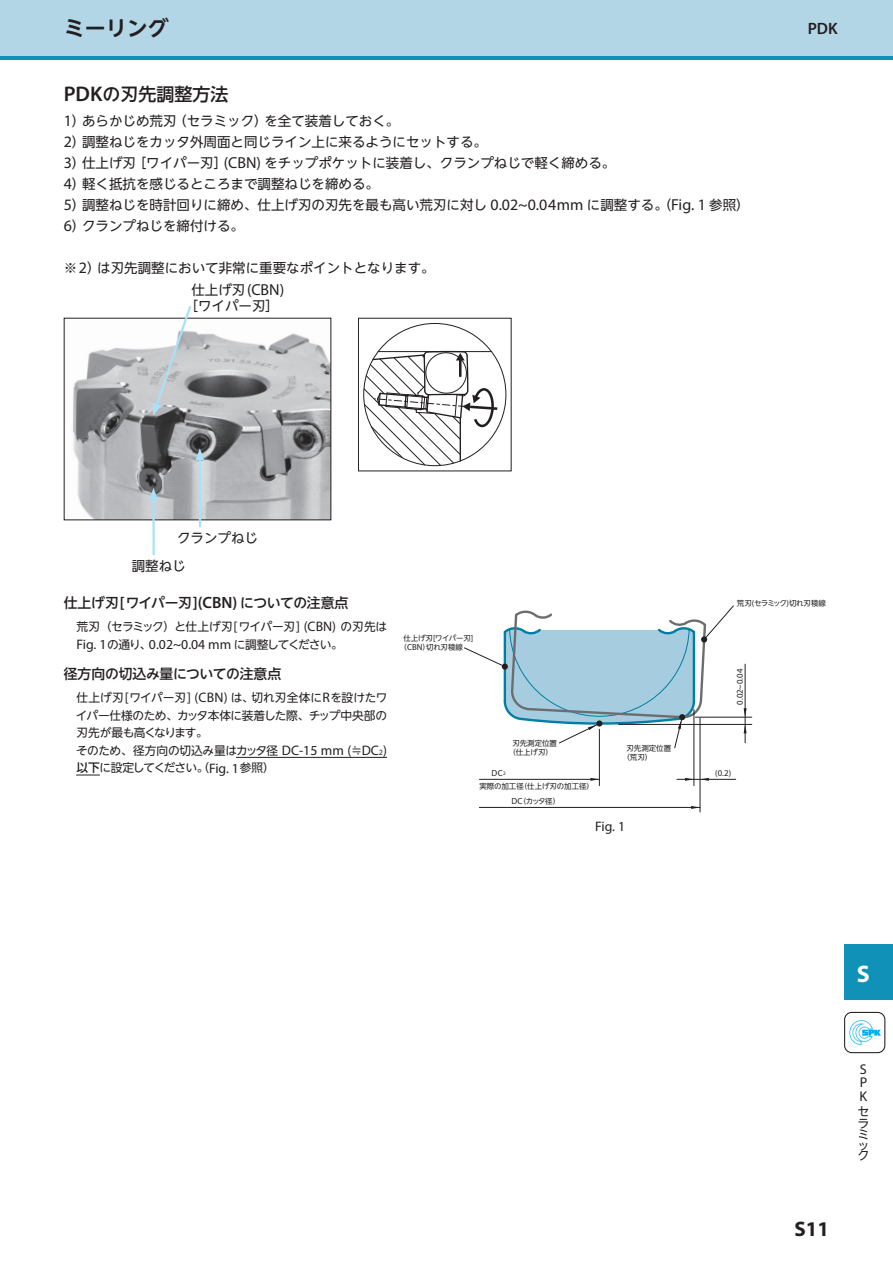
<style>
.page{position:relative;width:893px;height:1263px;background:#fff}
.page>*{position:absolute;margin:0;border:0;box-sizing:border-box;transform-origin:0 0}
.t1{font:700 24px "Myriad Pro";color:#fff}
.t2{font:700 21px "UD Shin Go NT Pro De";color:#231f20}
.t3{font:700 21px "Myriad Pro";color:#231f20}
.t4{font:500 18px "UD Shin Go NT Pro";color:#231f20}
.t5{font:600 16.5px "Myriad Pro";color:#231f20}
.t6{font:15.9px "Myriad Pro";color:#231f20}
.t7{font:14.1px "Myriad Pro";color:#231f20}
.t8{font:500 13.8px "UD Shin Go NT Pro";letter-spacing:-.02em;color:#231f20}
.t9{font:13.8px "Myriad Pro";color:#231f20}
.t10{font:13.5px/21px "UD Shin Go NT Pro";color:#231f20}
.t11{font:12px "UD Shin Go NT Pro";color:#231f20}
.t12{font:11.7px/17.5px "UD Shin Go NT Pro";letter-spacing:-.035em;color:#231f20}
.t13{font:11.7px "UD Shin Go NT Pro";letter-spacing:-.01em;color:#231f20}
.t14{font:8.85px "Myriad Pro";letter-spacing:.01em;color:#231f20}
.t15{font:7.5px/9px "UD Shin Go NT Pro";color:#231f20;text-align:center}
.t16{font:7.5px/9px "UD Shin Go NT Pro";letter-spacing:-.02em;color:#231f20}
.s1{font-family:"Myriad Pro";font-weight:600;font-size:21.3px}
.s2{font-family:"Myriad Pro";font-size:15.9px}
.s3{font-family:"UD Shin Go NT Pro";font-size:13.5px}
.s4{font-family:"Myriad Pro";font-weight:600;font-size:16.35px}
.s5{font-family:"Myriad Pro";font-size:13.8px}
.s6{font-family:"UD Shin Go NT Pro";font-size:11.7px}
.s7{font-family:"Myriad Pro";font-size:8.1px}
.s8{font-weight:500}
.s9{font-family:"Myriad Pro";font-size:8.85px}
.s10{font-size:5.1px}
</style>
<div class="page">
<div style="left:0;top:0;width:893px;height:60px;background:linear-gradient(to right,#1092b8,#1092b8)"></div>
<div style="left:0;top:0;width:893px;height:55px;background:#b3d6e7"></div>
<div style="left:844px;top:944px;width:49px;height:55px;background:#1092b8"></div>
<div style="left:844px;top:1012px;width:41px;height:41px;border:1px solid #231f20;border-radius:7px"></div>
<img style="left:849px;top:1021px;width:31px;height:24px">
<img style="left:73px;top:331px;width:256px;height:187px">
<hr style="left:152px;top:497px;width:3px;height:58px;background:#aae0f9">
<svg style="left:149px;top:488px;width:9px;height:13px"></svg>
<svg style="left:363px;top:350px;width:137px;height:116px"></svg>
<div style="left:358px;top:318px;width:154px;height:153px;border:1px solid #231f20"></div>
<hr style="left:199px;top:457px;width:2px;height:70px;background:#aae0f9">
<svg style="left:195px;top:448px;width:10px;height:14px"></svg>
<svg style="left:153px;top:306px;width:40px;height:110px"></svg>
<hr style="left:695px;top:717px;width:57px;height:1px;background:#231f20">
<hr style="left:745px;top:664px;width:1px;height:79px;background:#231f20">
<svg style="left:744px;top:725px;width:3px;height:8px"></svg>
<svg style="left:744px;top:708px;width:3px;height:9px"></svg>
<hr style="left:599px;top:729px;width:1px;height:56px;background:#231f20">
<hr style="left:479px;top:779px;width:120px;height:1px;background:#231f20">
<svg style="left:590px;top:778px;width:9px;height:3px"></svg>
<hr style="left:700px;top:718px;width:1px;height:94px;background:#231f20">
<hr style="left:694px;top:710px;width:1px;height:75px;background:#231f20">
<hr style="left:677px;top:779px;width:59px;height:1px;background:#231f20">
<svg style="left:685px;top:778px;width:9px;height:3px"></svg>
<svg style="left:700px;top:778px;width:9px;height:3px"></svg>
<hr style="left:479px;top:807px;width:221px;height:1px;background:#231f20">
<svg style="left:691px;top:806px;width:9px;height:3px"></svg>
<svg style="left:464px;top:605px;width:270px;height:143px"></svg>
<hr style="left:619px;top:724px;width:133px;height:1px;background:#231f20">
<hr style="left:236px;top:757px;width:151px;height:1px;background:#231f20">
<svg style="left:76px;top:775px;width:24px;height:1px"></svg>
<h2 class="t2" style="left:64px;top:11px;width:106px">ミーリング</h2>
<p class="t5" style="left:808px;top:18px;width:32px">PDK</p>
<h3 class="t4" style="left:64px;top:79px;width:166px"><span class="s1">PDK</span>の刃先調整方法</h3>
<p class="t10" style="left:64px;top:110px;width:687px"><span class="s2">1</span>）あらかじめ荒刃（セラミック）を全て装着しておく。<br><span class="s2">2</span>）調整ねじをカッタ外周面と同じライン上に来るようにセットする。<br><span class="s2">3</span>）仕上げ刃［ワイパー刃］<span class="s2">(CBN)</span> をチップポケットに装着し、クランプねじで軽く締める。<br><span class="s2">4</span>）軽く抵抗を感じるところまで調整ねじを締める。<br><span class="s2">5</span>）調整ねじを時計回りに締め、仕上げ刃の刃先を最も高い荒刃に対し <span class="s2">0.02~0.04mm</span> に調整する。（<span class="s2">Fig. 1</span> 参照）<span class="s2">6</span>）クランプねじを締付ける。</p>
<p class="t10" style="left:64px;top:257px;width:372px">※<span class="s2">2</span>）は刃先調整において非常に重要なポイントとなります。</p>
<p class="t6" style="left:191px;top:280px;width:94px"><span class="s3">仕上げ刃</span>(CBN)</p>
<p class="t10" style="left:185px;top:295px;width:96px">［ワイパー刃］</p>
<p class="t10" style="left:132px;top:524px;width:128px;line-height:27.6px;text-indent:45px">クランプねじ調整ねじ</p>
<p class="t8" style="left:64px;top:591px;width:286px">仕上げ刃<span class="s4">[</span>ワイパー刃<span class="s4">](CBN)</span> についての注意点</p>
<p class="t13" style="left:77px;top:617px;width:312px">荒刃（セラミック）と仕上げ刃<span class="s5">[</span>ワイパー刃<span class="s5">] (CBN)</span> の刃先は</p>
<p class="t9" style="left:77px;top:636px;width:268px">Fig. 1<span class="s6">の通り、</span>0.02~0.04 mm <span class="s6">に調整してください。</span></p>
<p class="t8" style="left:64px;top:662px;width:219px">径方向の切込み量についての注意点</p>
<p class="t12" style="left:76px;top:689px;width:313px">仕上げ刃<span class="s5">[</span>ワイパー刃<span class="s5">] (CBN)</span> は、切れ刃全体に<span class="s5">R</span>を設けたワイパー仕様のため、カッタ本体に装着した際、チップ中央部の刃先が最も高くなります。<br>そのため、径方向の切込み量はカッタ径 <span class="s5">DC-15 mm (</span>≒<span class="s5">DC</span><span class="s7">2</span><span class="s5">)</span><span class="s8">以下</span>に設定してください。（<span class="s5">Fig. 1</span>参照）</p>
<p class="t16" style="left:400px;top:633px;width:75px;text-indent:4px">仕上げ刃<span class="s9">[</span>ワイパー刃<span class="s9">]</span>（<span class="s9">CBN</span>）切れ刃稜線</p>
<p class="t16" style="left:737px;top:598px;width:90px">荒刃<span class="s9">(</span>セラミック<span class="s9">)</span>切れ刃稜線</p>
<p class="t14" style="left:734px;top:705px;width:38px;rotate:-90deg">0.02~0.04</p>
<p class="t15" style="left:508px;top:738px;width:50px">刃先測定位置（仕上げ刃）</p>
<p class="t15" style="left:622px;top:744px;width:50px;text-align:left;text-indent:4px">刃先測定位置（荒刃）</p>
<p class="t15" style="left:479px;top:778px;width:116px;line-height:14.9px">実際の加工径（仕上げ刃の加工径）<br><span class="s9">DC</span>（カッタ径）</p>
<p class="t14" style="left:492px;top:768px;width:15px">DC<span class="s10">2</span></p>
<p class="t14" style="left:715px;top:768px;width:17px">(0.2)</p>
<p class="t9" style="left:595px;top:818px;width:31px">Fig. 1</p>
<p class="t14" style="left:596px;top:820px;width:21px">Fig. 1</p>
<h1 class="t1" style="left:857px;top:958px;width:14px">S</h1>
<h2 class="t3" style="left:794px;top:1215px;width:36px">S11</h2>
<p class="t7" style="left:860px;top:1061px;width:8px">S</p>
<p class="t7" style="left:860px;top:1074px;width:9px">P</p>
<p class="t7" style="left:860px;top:1087px;width:9px">K</p>
<p class="t11" style="left:857px;top:1101px;width:13px">セ</p>
<p class="t11" style="left:857px;top:1113px;width:13px">ラ</p>
<p class="t11" style="left:857px;top:1125px;width:13px">ミ</p>
<p class="t11" style="left:857px;top:1135px;width:13px">ッ</p>
<p class="t11" style="left:857px;top:1146px;width:13px">ク</p>
</div>
